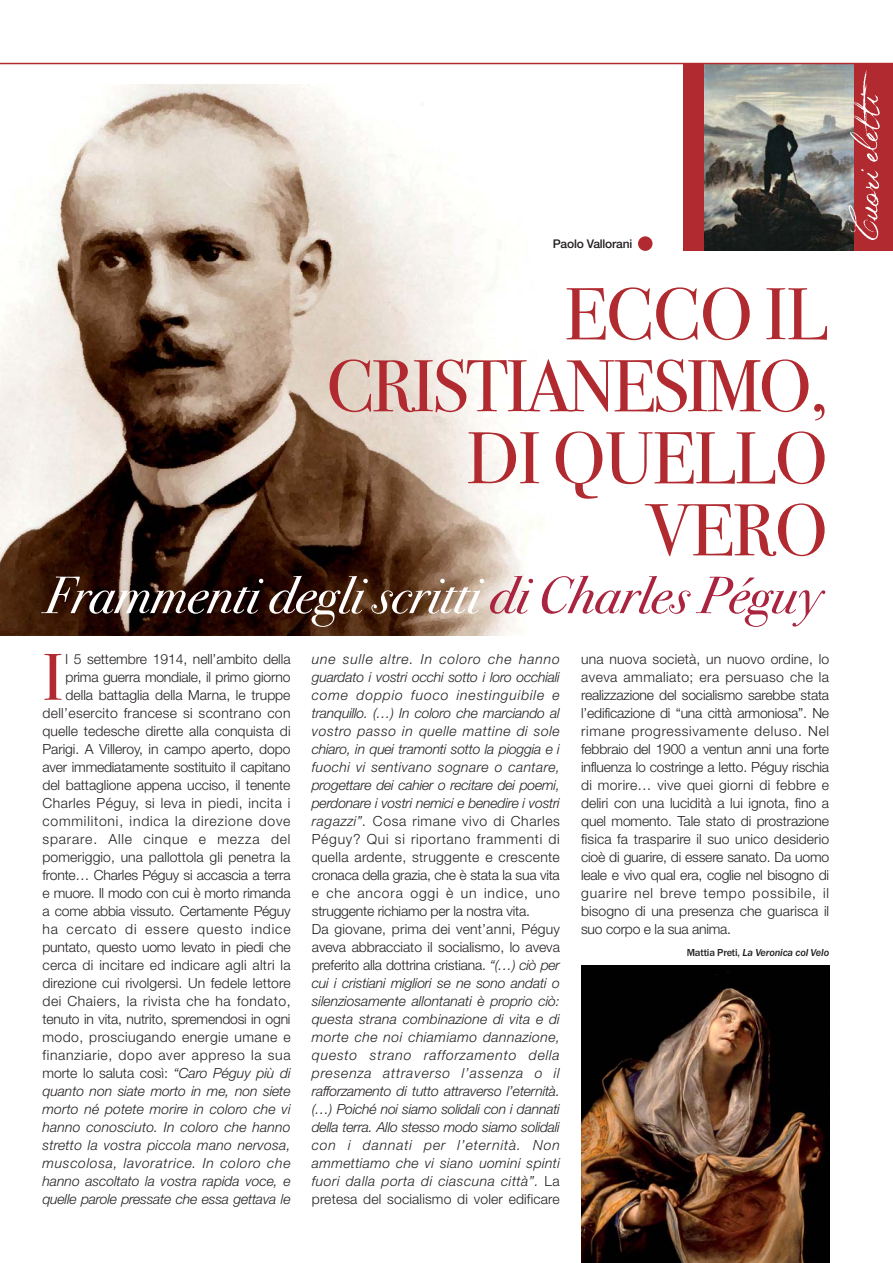
<style>
.page{position:relative;width:893px;height:1263px;background:#fff}
.page>*{position:absolute;margin:0;border:0;box-sizing:border-box;transform-origin:0 0}
.t1{font:73.5px/72px "Bodoni Svty Two OSITCTT Book";letter-spacing:-.015em;color:#b02a30;text-align:right}
.t2{font:66.15px "Bodoni Svty Two OSITCTT Book";color:#b02a30}
.t3{font:52.5px "Bodoni Svty Two OSITCTT Book It";color:#fff}
.t4{font:300 13.95px/18px "Helvetica Neue";letter-spacing:.005em;color:#231f20;text-align:right}
.t5{font:italic 300 13.95px/18px "Helvetica Neue";color:#231f20}
.t6{font:500 12px "Helvetica Neue";letter-spacing:-.015em;color:#231f20}
.t7{font:italic 500 10.5px "Franklin Gothic";letter-spacing:-.015em;color:#231f20}
.s1{color:#aa233f}
.s2{font-style:italic}
.s3{font-style:normal}
</style>
<div class="page">
<img style="left:581px;top:965px;width:248px;height:298px">
<img style="left:0;top:84px;width:542px;height:551px">
<div style="left:683px;top:64px;width:210px;height:187px;background:#b02a30"></div>
<img style="left:705px;top:64px;width:148px;height:187px">
<img style="left:848px;top:70px;width:31px;height:170px">
<hr style="left:0;top:63px;width:893px;height:1px;background:#b02a30">
<div style="left:638px;top:236px;width:14px;height:15px;background:#b02a30;border-radius:50%"></div>
<p class="t6" style="left:553px;top:240px;width:81px">Paolo Vallorani</p>
<h1 class="t1" style="left:326px;top:287px;width:503px">ECCO IL<br>CRISTIANESIMO,<br>DI QUELLO<br>VERO</h1>
<h3 class="t3" style="left:45px;top:576px;width:779px">Frammenti degli scritti <span class="s1">di Charles Péguy</span></h3>
<p class="t4" style="left:43px;top:651px;width:250px">l 5 settembre 1914, nell’ambito della prima guerra mondiale, il primo giorno della battaglia della Marna, le truppe dell’esercito francese si scontrano con quelle tedesche dirette alla conquista di Parigi. A Villeroy, in campo aperto, dopo aver immediatamente sostituito il capitano del battaglione appena ucciso, il tenente Charles Péguy, si leva in piedi, incita i commilitoni, indica la direzione dove sparare. Alle cinque e mezza del pomeriggio, una pallottola gli penetra la fronte… Charles Péguy si accascia a terra e muore. Il modo con cui è morto rimanda a come abbia vissuto. Certamente Péguy ha cercato di essere questo indice puntato, questo uomo levato in piedi che cerca di incitare ed indicare agli altri la direzione cui rivolgersi. Un fedele lettore dei Chaiers, la rivista che ha fondato, tenuto in vita, nutrito, spremendosi in ogni modo, prosciugando energie umane e finanziarie, dopo aver appreso la sua morte lo saluta così: <span class="s2">“Caro Péguy più di quanto non siate morto in me, non siete morto né potete morire in coloro che vi hanno conosciuto. In coloro che hanno stretto la vostra piccola mano nervosa, muscolosa, lavoratrice. In coloro che hanno ascoltato la vostra rapida voce, e quelle parole pressate che essa gettava le</span></p>
<p class="t5" style="left:312px;top:651px;width:250px">une sulle altre. In coloro che hanno guardato i vostri occhi sotto i loro occhiali come doppio fuoco inestinguibile e tranquillo. (…) In coloro che marciando al vostro passo in quelle mattine di sole chiaro, in quei tramonti sotto la pioggia e i fuochi vi sentivano sognare o cantare, progettare dei cahier o recitare dei poemi, perdonare i vostri nemici e benedire i vostri ragazzi”. <span class="s3">Cosa rimane vivo di Charles Péguy? Qui si riportano frammenti di quella ardente, struggente e crescente cronaca della grazia, che è stata la sua vita e che ancora oggi è un indice, uno struggente richiamo per la nostra vita.<br>Da giovane, prima dei vent’anni, Péguy aveva abbracciato il socialismo, lo aveva preferito alla dottrina cristiana.</span> “(…) ciò per cui i cristiani migliori se ne sono andati o silenziosamente allontanati è proprio ciò: questa strana combinazione di vita e di morte che noi chiamiamo dannazione, questo strano rafforzamento della presenza attraverso l’assenza o il rafforzamento di tutto attraverso l’eternità. (…) Poiché noi siamo solidali con i dannati della terra. Allo stesso modo siamo solidali con i dannati per l’eternità. Non ammettiamo che vi siano uomini spinti fuori dalla porta di ciascuna città”. <span class="s3">La pretesa del socialismo di voler edificare</span></p>
<p class="t4" style="left:581px;top:651px;width:250px;text-align:justify">una nuova società, un nuovo ordine, lo aveva ammaliato; era persuaso che la realizzazione del socialismo sarebbe stata l’edificazione di “una città armoniosa”. Ne rimane progressivamente deluso. Nel febbraio del 1900 a ventun anni una forte influenza lo costringe a letto. Péguy rischia di morire… vive quei giorni di febbre e deliri con una lucidità a lui ignota, fino a quel momento. Tale stato di prostrazione fisica fa trasparire il suo unico desiderio cioè di guarire, di essere sanato. Da uomo leale e vivo qual era, coglie nel bisogno di guarire nel breve tempo possibile, il bisogno di una presenza che guarisca il suo corpo e la sua anima.</p>
<h2 class="t2" style="left:43px;top:653px;width:22px">I</h2>
<p class="t7" style="left:687px;top:946px;width:144px"><span class="s3">Mattia Preti,</span> La Veronica col Velo</p>
</div>
